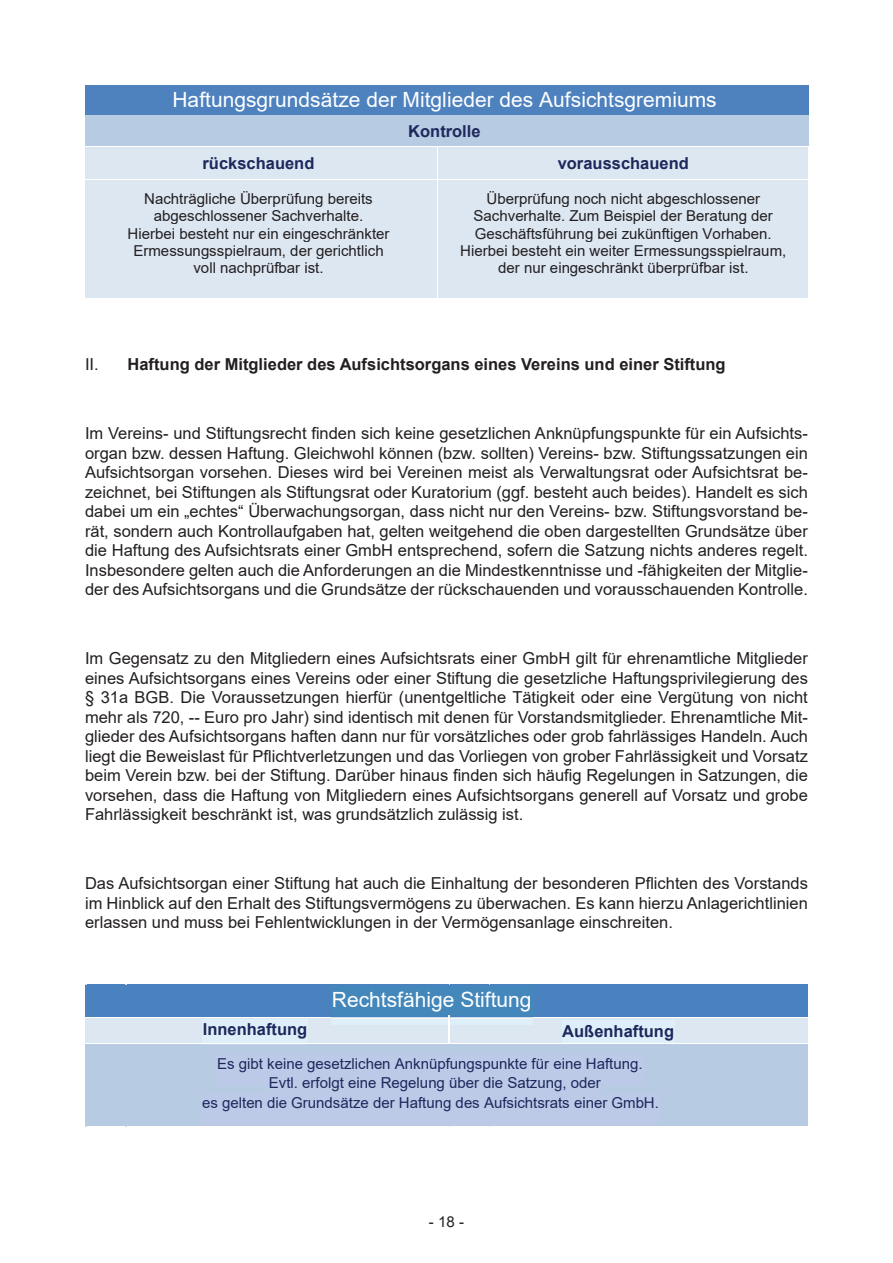
<style>
.page{position:relative;width:893px;height:1263px;background:#fff}
.page>*{position:absolute;margin:0;border:0;box-sizing:border-box;transform-origin:0 0}
.t1{font:21px "Arial";color:#fff}
.t2{font:16.5px/19.5px "Arial";color:#231f20;text-align:justify}
.t3{font:700 16.5px "Arial";color:#231f20}
.t4{font:700 16.5px "Arial";color:#1d285c}
.t5{font:15px/17.2px "Arial";color:#231f20;text-align:center}
.t6{font:15px/19.6px "Arial";color:#1d285c;text-align:center}
.t7{font:15px "Arial";color:#231f20}
.s1{font-weight:400}
</style>
<div class="page">
<div style="left:85px;top:85px;width:723px;height:31px;background:#4e82be"></div>
<div style="left:85px;top:116px;width:723px;height:30px;background:#b7cbe3"></div>
<div style="left:85px;top:147px;width:352px;height:32px;background:#dce7f2"></div>
<div style="left:438px;top:147px;width:370px;height:32px;background:#dce7f2"></div>
<div style="left:85px;top:180px;width:352px;height:118px;background:#dce7f2"></div>
<div style="left:438px;top:180px;width:370px;height:118px;background:#dce7f2"></div>
<div style="left:85px;top:984px;width:723px;height:33px;background:#4a81bf"></div>
<div style="left:85px;top:1018px;width:723px;height:28px;background:#dce7f2"></div>
<div style="left:85px;top:1043px;width:723px;height:83px;background:#b7cbe3"></div>
<img style="left:331px;top:1015px;width:201px;height:4px">
<hr style="left:85px;top:1043px;width:723px;height:1px;background:#fff">
<hr style="left:448px;top:1016px;width:2px;height:27px;background:#fff">
<p class="t1" style="left:172px;top:85px;width:546px">Haftungsgrundsätze der Mitglieder des Aufsichtsgremiums</p>
<p class="t4" style="left:408px;top:119px;width:74px">Kontrolle</p>
<p class="t4" style="left:203px;top:151px;width:113px">rückschauend</p>
<p class="t4" style="left:558px;top:151px;width:133px">vorausschauend</p>
<p class="t5" style="left:128px;top:190px;width:263px">Nachträgliche Überprüfung bereits abgeschlossener Sachverhalte.<br>Hierbei besteht nur ein eingeschränkter Ermessungsspielraum, der gerichtlich voll nachprüfbar ist.</p>
<p class="t5" style="left:460px;top:190px;width:328px">Überprüfung noch nicht abgeschlossener Sachverhalte. Zum Beispiel der Beratung der Geschäftsführung bei zukünftigen Vorhaben.<br>Hierbei besteht ein weiter Ermessungsspielraum, der nur eingeschränkt überprüfbar ist.</p>
<p class="t3" style="left:85px;top:353px;width:642px"><span class="s1">II.</span> Haftung der Mitglieder des Aufsichtsorgans eines Vereins und einer Stiftung</p>
<p class="t2" style="left:85px;top:423px;width:724px">Im Vereins- und Stiftungsrecht finden sich keine gesetzlichen Anknüpfungspunkte für ein Aufsichts&shy;organ bzw. dessen Haftung. Gleichwohl können (bzw. sollten) Vereins- bzw. Stiftungssatzungen ein Aufsichtsorgan vorsehen. Dieses wird bei Vereinen meist als Verwaltungsrat oder Aufsichtsrat be&shy;zeichnet, bei Stiftungen als Stiftungsrat oder Kuratorium (ggf. besteht auch beides). Handelt es sich dabei um ein „echtes“ Überwachungsorgan, dass nicht nur den Vereins- bzw. Stiftungsvorstand be&shy;rät, sondern auch Kontrollaufgaben hat, gelten weitgehend die oben dargestellten Grundsätze über die Haftung des Aufsichtsrats einer GmbH entsprechend, sofern die Satzung nichts anderes regelt.<br>Insbesondere gelten auch die Anforderungen an die Mindestkenntnisse und -fähigkeiten der Mitglie&shy;der des Aufsichtsorgans und die Grundsätze der rückschauenden und vorausschauenden Kontrolle.</p>
<p class="t2" style="left:85px;top:648px;width:724px">Im Gegensatz zu den Mitgliedern eines Aufsichtsrats einer GmbH gilt für ehrenamtliche Mitglieder eines Aufsichtsorgans eines Vereins oder einer Stiftung die gesetzliche Haftungsprivilegierung des § 31a BGB. Die Voraussetzungen hierfür (unentgeltliche Tätigkeit oder eine Vergütung von nicht mehr als 720, -- Euro pro Jahr) sind identisch mit denen für Vorstandsmitglieder. Ehrenamtliche Mit&shy;glieder des Aufsichtsorgans haften dann nur für vorsätzliches oder grob fahrlässiges Handeln. Auch liegt die Beweislast für Pflichtverletzungen und das Vorliegen von grober Fahrlässigkeit und Vorsatz beim Verein bzw. bei der Stiftung. Darüber hinaus finden sich häufig Regelungen in Satzungen, die vorsehen, dass die Haftung von Mitgliedern eines Aufsichtsorgans generell auf Vorsatz und grobe Fahrlässigkeit beschränkt ist, was grundsätzlich zulässig ist.</p>
<p class="t2" style="left:85px;top:873px;width:724px">Das Aufsichtsorgan einer Stiftung hat auch die Einhaltung der besonderen Pflichten des Vorstands im Hinblick auf den Erhalt des Stiftungsvermögens zu überwachen. Es kann hierzu Anlagerichtlinien erlassen und muss bei Fehlentwicklungen in der Vermögensanlage einschreiten.</p>
<p class="t1" style="left:332px;top:985px;width:201px">Rechtsfähige Stiftung</p>
<p class="t4" style="left:203px;top:1018px;width:106px">Innenhaftung</p>
<p class="t4" style="left:562px;top:1019px;width:113px">Außenhaftung</p>
<p class="t6" style="left:202px;top:1053px;width:458px">Es gibt keine gesetzlichen Anknüpfungspunkte für eine Haftung.<br>Evtl. erfolgt eine Regelung über die Satzung, oder<br>es gelten die Grundsätze der Haftung des Aufsichtsrats einer GmbH.</p>
<p class="t7" style="left:429px;top:1211px;width:37px">- 18 -</p>
</div>
